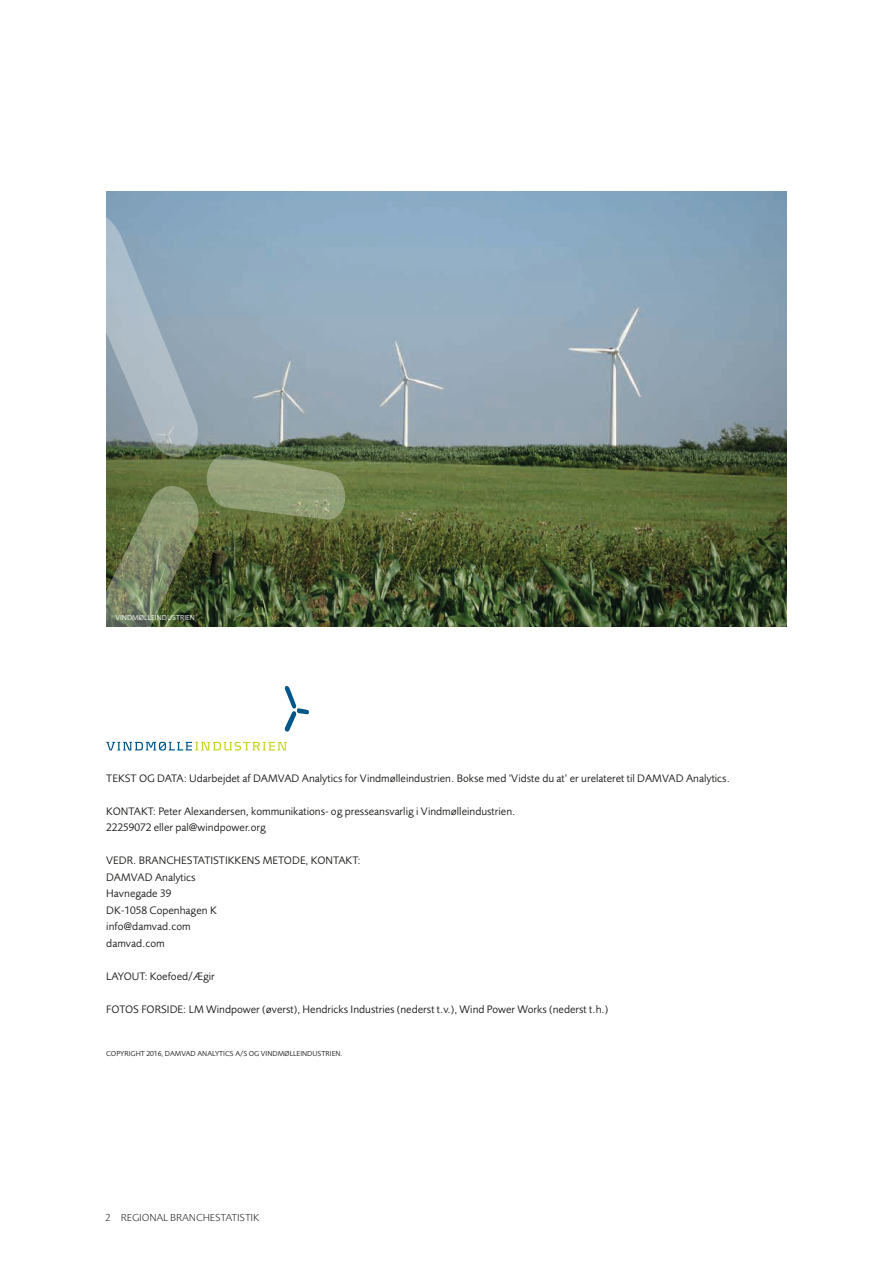
<style>
.page{position:relative;width:893px;height:1263px;background:#fff}
.page>*{position:absolute;margin:0;border:0;box-sizing:border-box;transform-origin:0 0}
.t1{font:11.25px/16.5px "Foundry Sans";color:#1d1d1b}
.t2{font:300 10.5px "Foundry Sans";color:#1d1d1b}
.t3{font:7.5px "Foundry Sans";color:#1d1d1b}
.t4{font:7.5px "Foundry Sans";color:#fff}
</style>
<div class="page">
<img style="left:106px;top:191px;width:681px;height:436px">
<svg style="left:106px;top:211px;width:239px;height:520px"></svg>
<svg style="left:106px;top:742px;width:181px;height:8px"></svg>
<p class="t4" style="left:116px;top:613px;width:81px">VINDMØLLEINDUSTRIEN</p>
<p class="t1" style="left:106px;top:770px;width:625px">TEKST OG DATA: Udarbejdet af DAMVAD Analytics for Vindmølleindustrien. Bokse med ‘Vidste du at’ er urelateret til DAMVAD Analytics.</p>
<p class="t1" style="left:106px;top:802px;width:411px">KONTAKT: Peter Alexandersen, kommunikations- og presseansvarlig i Vindmølleindustrien.<br>22259072 eller pal@windpower.org</p>
<p class="t1" style="left:106px;top:852px;width:256px">VEDR. BRANCHESTATISTIKKENS METODE, KONTAKT:<br>DAMVAD Analytics<br>Havnegade 39<br>DK-1058 Copenhagen K<br>info@damvad.com<br>damvad.com</p>
<p class="t1" style="left:106px;top:968px;width:110px">LAYOUT: Koefoed/Ægir</p>
<p class="t1" style="left:106px;top:1001px;width:503px">FOTOS FORSIDE: LM Windpower (øverst), Hendricks Industries (nederst t.v.), Wind Power Works (nederst t.h.)</p>
<p class="t3" style="left:106px;top:1049px;width:238px">COPYRIGHT 2016, DAMVAD ANALYTICS A/S OG VINDMØLLEINDUSTRIEN.</p>
<p class="t2" style="left:105px;top:1211px;width:156px">2 REGIONAL BRANCHESTATISTIK</p>
</div>
